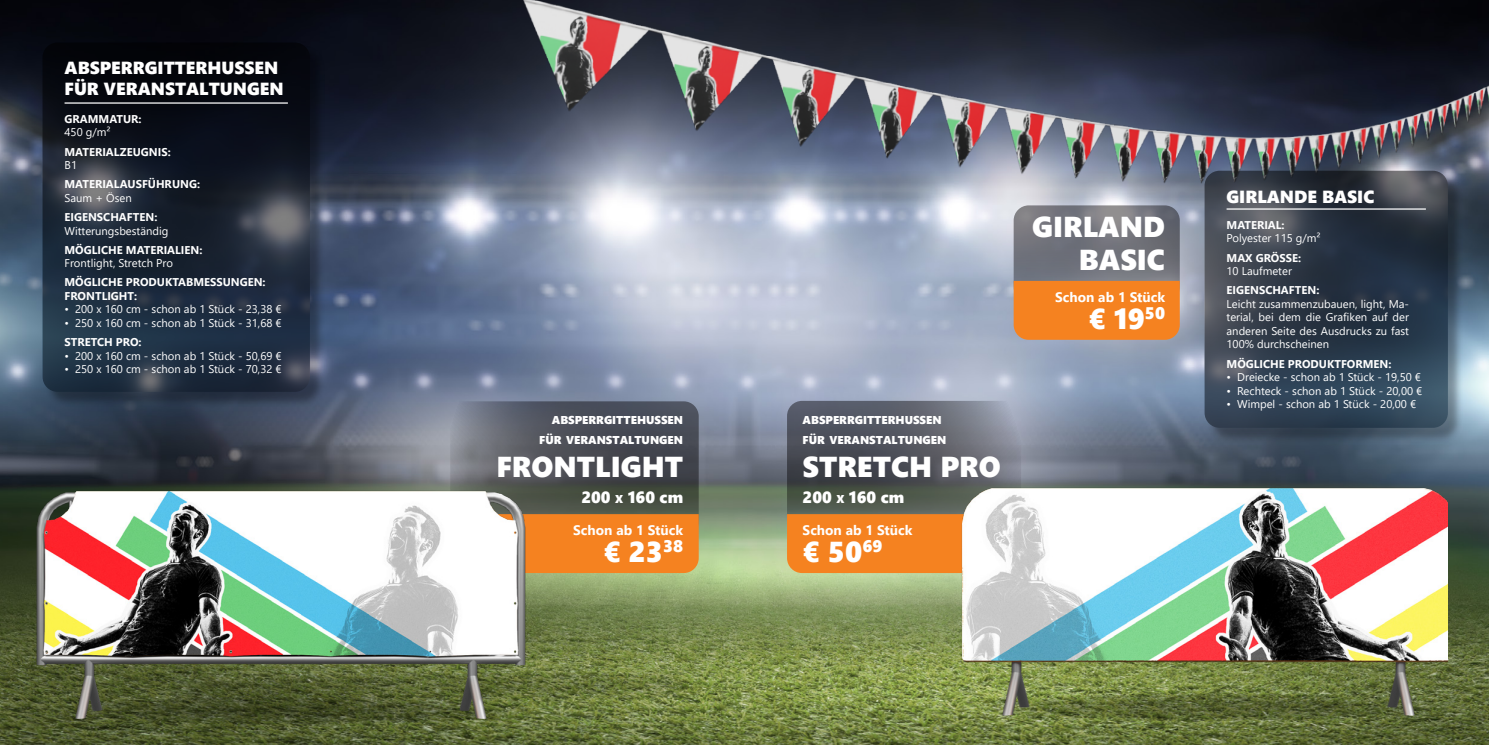
<style>
.page{position:relative;width:1489px;height:745px;background:#fff}
.page>*{position:absolute;margin:0;border:0;box-sizing:border-box;transform-origin:0 0}
.t1{font:28.75px/32.5px "Segoe UI Black";color:#fff;text-align:right}
.t2{font:28.75px "Segoe UI Black";color:#fff}
.t3{font:17.5px/21px "Segoe UI Black";color:#fff}
.t4{font:16.25px "Segoe UI Black";color:#fff}
.t5{font:700 13.75px "Segoe UI";color:#fff}
.t6{font:11.38px/19.5px "Segoe UI Black";color:#fff}
.t7{font:11.25px/13.5px "Segoe UI";color:#fff;text-align:justify}
.t8{font:700 11.25px/13.5px "Segoe UI";color:#fff}
.s1{font-size:11.38px}
.s2{font-style:inherit}
</style>
<div class="page">
<img style="left:0;top:0;width:1488px;height:744px">
<svg style="left:966px;top:692px;width:476px;height:29px"></svg>
<div style="left:966px;top:691px;width:476px;height:30px;border:1px solid #fff;border-radius:50%"></div>
<div style="left:44px;top:44px;width:282px;height:363px;background:#231f20;opacity:.75"></div>
<svg style="left:43px;top:43px;width:267px;height:348px;background:#1a2330"></svg>
<svg style="left:433px;top:401px;width:265px;height:171px;background:#80644e"></svg>
<svg style="left:529px;top:670px;width:168px;height:33px;background:#6e7c41"></svg>
<img style="left:31px;top:475px;width:498px;height:250px">
<svg style="left:787px;top:400px;width:233px;height:172px;background:#866951"></svg>
<img style="left:948px;top:475px;width:499px;height:242px">
<div style="left:1206px;top:172px;width:257px;height:271px;background:#231f20;opacity:.75"></div>
<svg style="left:1204px;top:171px;width:243px;height:256px;background:#34475a"></svg>
<img style="left:513px;top:0;width:975px;height:358px">
<hr style="left:65px;top:102px;width:223px;height:2px;background:#fff">
<hr style="left:1226px;top:208px;width:199px;height:1px;background:#fff">
<h2 class="t3" style="left:65px;top:56px;width:221px">ABSPERRGITTERHUSSEN<br>FÜR VERANSTALTUNGEN</h2>
<p class="t8" style="left:65px;top:111px;width:79px">GRAMMATUR:</p>
<p class="t7" style="left:65px;top:124px;width:48px">450 g/m²</p>
<p class="t8" style="left:65px;top:144px;width:108px">MATERIALZEUGNIS:</p>
<p class="t7" style="left:65px;top:157px;width:14px">B1</p>
<p class="t8" style="left:65px;top:176px;width:137px">MATERIALAUSFÜHRUNG:</p>
<p class="t7" style="left:65px;top:190px;width:69px">Saum + Ösen</p>
<p class="t8" style="left:65px;top:209px;width:94px">EIGENSCHAFTEN:</p>
<p class="t7" style="left:65px;top:223px;width:105px">Witterungsbeständig</p>
<p class="t8" style="left:65px;top:242px;width:139px">MÖGLICHE MATERIALIEN:</p>
<p class="t7" style="left:65px;top:255px;width:110px">Frontlight, Stretch Pro</p>
<p class="t8" style="left:65px;top:274px;width:203px">MÖGLICHE PRODUKTABMESSUNGEN:<br>FRONTLIGHT:</p>
<p class="t7" style="left:65px;top:301px;width:219px">• 200 x 160 cm - schon ab 1 Stück - 23,38 €</p>
<p class="t7" style="left:65px;top:315px;width:219px">• 250 x 160 cm - schon ab 1 Stück - 31,68 €</p>
<p class="t8" style="left:65px;top:334px;width:78px">STRETCH PRO:</p>
<p class="t7" style="left:65px;top:348px;width:219px">• 200 x 160 cm - schon ab 1 Stück - 50,69 €</p>
<p class="t7" style="left:65px;top:361px;width:219px">• 250 x 160 cm - schon ab 1 Stück - 70,32 €</p>
<p class="t6" style="left:552px;top:410px;width:9px">ABSPERRGITTEHUSSEN</p>
<p class="t6" style="left:539px;top:429px;width:9px">FÜR</p>
<p class="t6" style="left:566px;top:429px;width:17px">VERANSTALTUNGEN</p>
<h1 class="t1" style="left:496px;top:448px;width:188px">FRONTLIGHT</h1>
<h3 class="t4" style="left:581px;top:485px;width:103px">200 <span class="s1">X</span> 160 <span class="s2">cm</span></h3>
<p class="t5" style="left:573px;top:517px;width:111px">Schon ab 1 Stück</p>
<h1 class="t2" style="left:603px;top:530px;width:81px">€ 23<sup>38</sup></h1>
<h1 class="t1" style="left:1032px;top:209px;width:134px">GIRLAND<br>BASIC</h1>
<p class="t5" style="left:1055px;top:284px;width:111px">Schon ab 1 Stück</p>
<h1 class="t2" style="left:1088px;top:297px;width:78px">€ 19<sup>50</sup></h1>
<p class="t6" style="left:802px;top:410px;width:9px">ABSPERRGITTERHUSSEN<br>FÜR</p>
<p class="t6" style="left:829px;top:429px;width:17px">VERANSTALTUNGEN</p>
<h1 class="t1" style="left:802px;top:448px;width:200px">STRETCH PRO</h1>
<h3 class="t4" style="left:802px;top:485px;width:103px">200 <span class="s1">X</span> 160 <span class="s2">cm</span></h3>
<p class="t5" style="left:802px;top:517px;width:111px">Schon ab 1 Stück</p>
<h1 class="t2" style="left:802px;top:530px;width:81px">€ 50<sup>69</sup></h1>
<h2 class="t3" style="left:1226px;top:185px;width:149px">GIRLANDE BASIC</h2>
<p class="t8" style="left:1226px;top:217px;width:60px">MATERIAL:</p>
<p class="t7" style="left:1226px;top:230px;width:96px">Polyester 115 g/m²</p>
<p class="t8" style="left:1226px;top:250px;width:76px">MAX GRÖSSE:</p>
<p class="t7" style="left:1226px;top:263px;width:67px">10 Laufmeter</p>
<p class="t8" style="left:1226px;top:282px;width:94px">EIGENSCHAFTEN:</p>
<p class="t7" style="left:1226px;top:296px;width:184px">Leicht zusammenzubauen, light, Ma&shy;terial, bei dem die Grafiken auf der anderen Seite des Ausdrucks zu fast 100% durchscheinen</p>
<p class="t8" style="left:1226px;top:356px;width:166px">MÖGLICHE PRODUKTFORMEN:</p>
<p class="t7" style="left:1226px;top:369px;width:196px">• Dreiecke - schon ab 1 Stück - 19,50 €</p>
<p class="t7" style="left:1226px;top:382px;width:197px">• Rechteck - schon ab 1 Stück - 20,00 €</p>
<p class="t7" style="left:1226px;top:396px;width:191px">• Wimpel - schon ab 1 Stück - 20,00 €</p>
</div>
